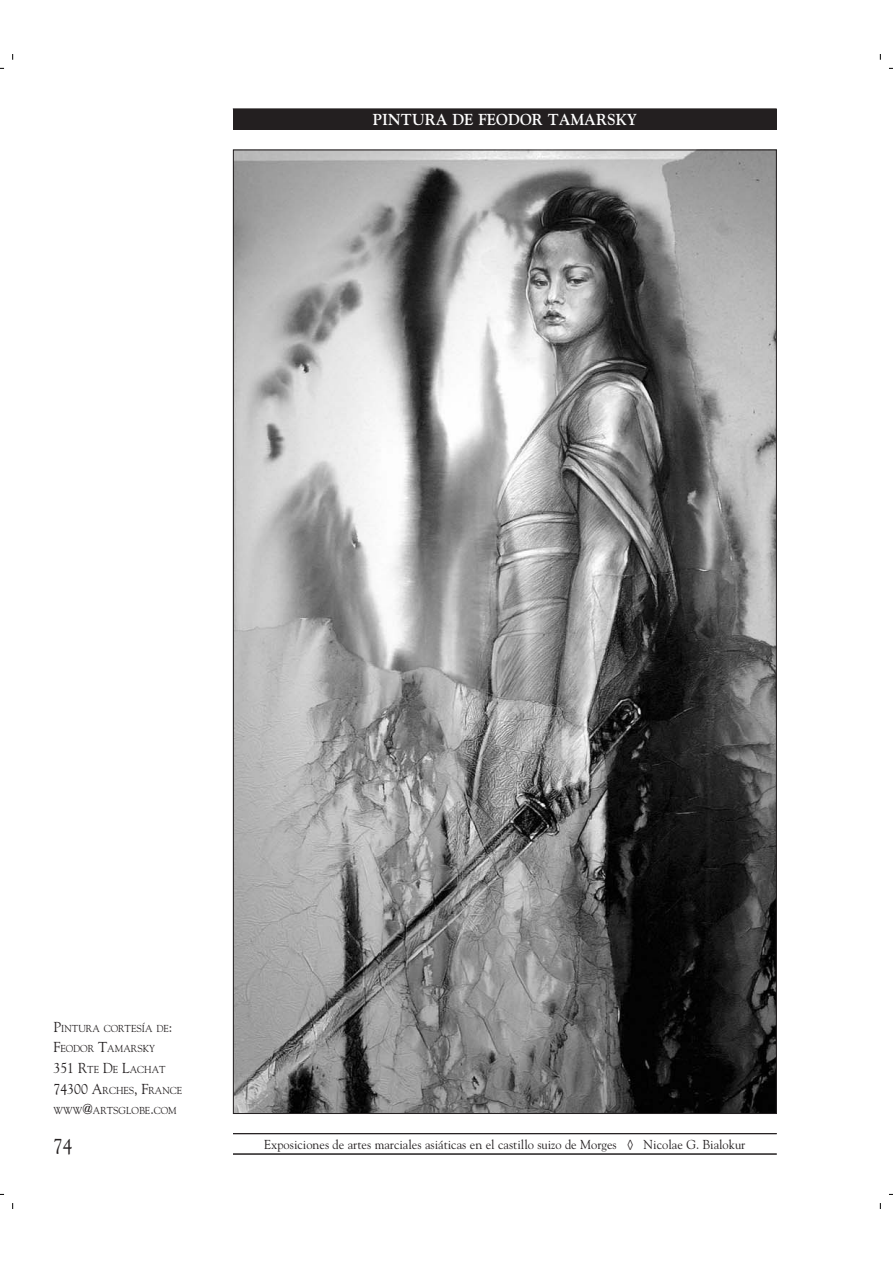
<style>
.page{position:relative;width:893px;height:1263px;background:#fff}
.page>*{position:absolute;margin:0;border:0;box-sizing:border-box;transform-origin:0 0}
.t1{font:20.1px "Goudy";color:#231f20;scale:.96 1}
.t2{font:700 15.75px "Goudy";letter-spacing:.005em;color:#fff;scale:.96 1}
.t3{font:12.9px "Goudy";color:#231f20;scale:.96 1}
.t4{font:10.05px/20.7px "Goudy";color:#231f20;scale:.96 1}
.s1{font-size:14.4px}
.s2{font-family:"Times LT Std"}
</style>
<div class="page">
<hr style="left:233px;top:1154px;width:543px;height:1px;background:#231f20">
<hr style="left:233px;top:1133px;width:543px;height:1px;background:#231f20">
<div style="left:233px;top:109px;width:543px;height:20px;background:#231f20"></div>
<img style="left:235px;top:152px;width:539px;height:960px">
<svg style="left:12px;top:54px;width:2px;height:6px"></svg>
<svg style="left:879px;top:54px;width:2px;height:6px"></svg>
<h2 class="t2" style="left:373px;top:114px;width:276px">PINTURA DE FEODOR TAMARSKY</h2>
<p class="t4" style="left:53px;top:1019px;width:136px"><span class="s1">P</span>INTURA CORTESÍA DE<span class="s1">:<br>F</span>EODOR <span class="s1">T</span>AMARSKY<br><span class="s1">351 R</span>TE <span class="s1">D</span>E <span class="s1">L</span>ACHAT<br><span class="s1">74300 A</span>RCHES<span class="s1">, F</span>RANCE<br>WWW<span class="s1">@</span>ARTSGLOBE<span class="s1">.</span>COM</p>
<h1 class="t1" style="left:53px;top:1139px;width:22px">74</h1>
<p class="t3" style="left:264px;top:1139px;width:502px">Exposiciones de artes marciales asiáticas en el castillo suizo de Morges <span class="s2">◊</span> Nicolae G. Bialokur</p>
</div>
